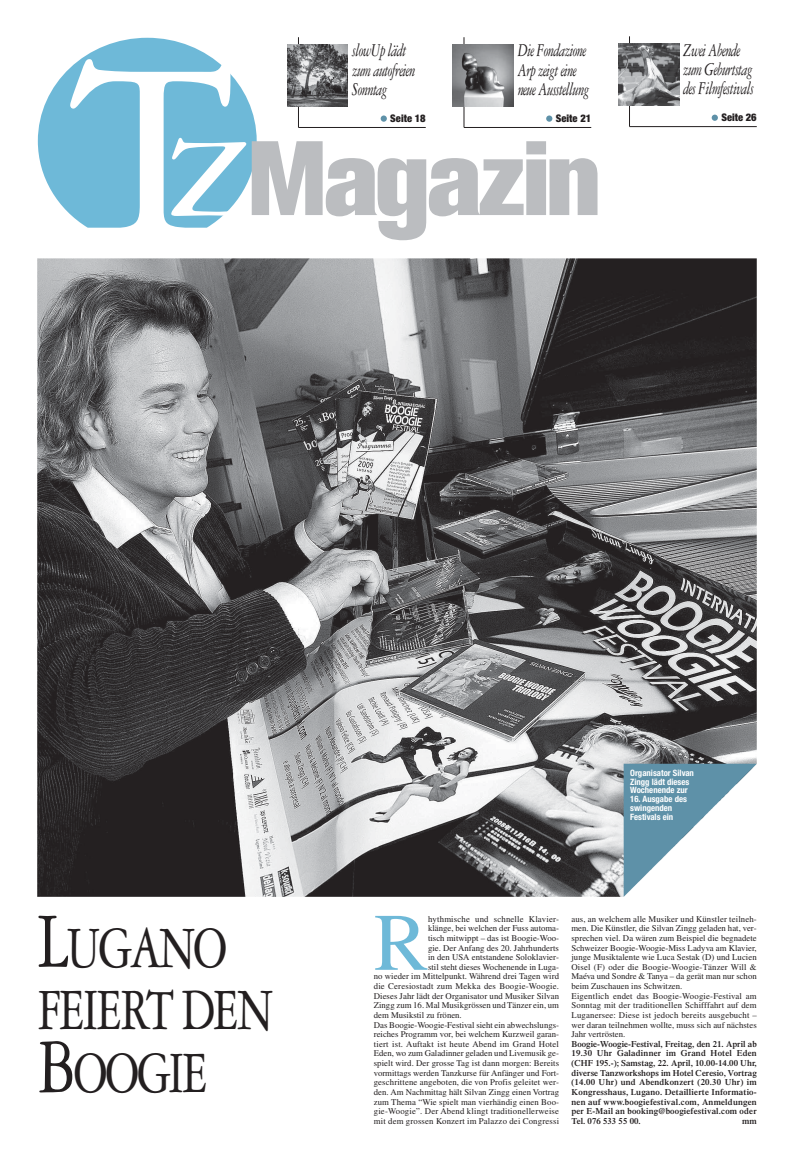
<style>
.page{position:relative;width:794px;height:1166px;background:#fff}
.page>*{position:absolute;margin:0;border:0;box-sizing:border-box;transform-origin:0 0}
.t1{font:800 104.56px "Akzidenz Grotesk BE";letter-spacing:-.03em;color:#bbbdc0}
.t2{font:81.38px "Times LT Std";color:#6eb9d8}
.t3{font:62.3px/62.8px "Garamond 3 LT Std";letter-spacing:-.045em;color:#231f20;scale:.75 1}
.t4{font:italic 19.25px/19.2px "Garamond 3 LT Std";letter-spacing:-.04em;color:#231f20;scale:.72 1}
.t5{font:900 condensed 10.5px "Helvetica Neue LT Std";color:#231f20}
.t6{font:8.75px/9.6px "Times LT Std";letter-spacing:.005em;color:#231f20}
.t7{font:600 8.75px/9.6px "Times LT Std";letter-spacing:.02em;color:#231f20;text-align:justify}
.t8{font:700 condensed 8.75px/8.8px "Helvetica Neue LT Std";color:#fff}
.s1{font-family:"Garamond Three SC";font-weight:400;font-size:276.59px;color:#fff}
.s2{font-family:"Garamond Three SC";font-weight:400;font-size:164.15px;color:#fff}
.s3{font-size:83.12px}
</style>
<div class="page">
<svg style="left:38px;top:38px;width:219px;height:190px;fill:#6eb9d8"></svg>
<hr style="left:298px;top:37px;width:1px;height:90px;background:#231f20">
<hr style="left:298px;top:127px;width:128px;height:1px;background:#231f20">
<div style="left:381px;top:115px;width:6px;height:7px;background:#5e91a8;border-radius:50%"></div>
<img style="left:287px;top:44px;width:61px;height:62px">
<hr style="left:464px;top:37px;width:1px;height:90px;background:#231f20">
<hr style="left:464px;top:127px;width:127px;height:1px;background:#231f20">
<div style="left:546px;top:115px;width:6px;height:7px;background:#5e91a8;border-radius:50%"></div>
<img style="left:453px;top:44px;width:60px;height:62px">
<hr style="left:629px;top:36px;width:1px;height:91px;background:#231f20">
<hr style="left:629px;top:126px;width:127px;height:1px;background:#231f20">
<div style="left:711px;top:115px;width:7px;height:6px;background:#5e91a8;border-radius:50%"></div>
<img style="left:618px;top:43px;width:61px;height:62px">
<img style="left:37px;top:258px;width:719px;height:639px">
<svg style="left:623px;top:764px;width:133px;height:133px"></svg>
<h3 class="t4" style="left:352px;top:43px;width:89px">slowUp lädt zum autofreien<br>Sonntag</h3>
<h3 class="t4" style="left:517px;top:43px;width:101px">Die Fondazione<br>Arp zeigt eine neue Ausstellung</h3>
<h1 class="t1" style="left:67px;top:118px;width:535px"><span class="s1">T</span><span class="s2">z</span>Magazin</h1>
<p class="t5" style="left:390px;top:112px;width:37px">Seite 18</p>
<p class="t5" style="left:556px;top:112px;width:37px">Seite 21</p>
<h3 class="t4" style="left:683px;top:42px;width:100px">Zwei Abende zum Geburtstag des Filmfestivals</h3>
<p class="t5" style="left:721px;top:111px;width:37px">Seite 26</p>
<p class="t8" style="left:630px;top:769px;width:65px">Organisator Silvan<br>Zingg lädt dieses<br>Wochenende zur</p>
<p class="t8" style="left:630px;top:796px;width:58px">16. Ausgabe des swingenden<br>Festivals ein</p>
<h3 class="t3" style="left:38px;top:913px;width:315px"><span class="s3">L</span>UGANO<br>FEIERT DEN<br><span class="s3">B</span>OOGIE</h3>
<h2 class="t2" style="left:374px;top:912px;width:56px">R</h2>
<p class="t6" style="left:428px;top:915px;width:132px">hythmische und schnelle Klavier-</p>
<p class="t6" style="left:428px;top:924px;width:132px">klänge, bei welchen der Fuss automa-</p>
<p class="t6" style="left:428px;top:934px;width:132px">tisch mitwippt – das ist Boogie-Woo-</p>
<p class="t6" style="left:428px;top:944px;width:132px">gie. Der Anfang des 20. Jahrhunderts</p>
<p class="t6" style="left:428px;top:953px;width:132px">in den USA entstandene Soloklavier-</p>
<p class="t6" style="left:428px;top:963px;width:132px">stil steht dieses Wochenende in Luga-</p>
<p class="t6" style="left:374px;top:972px;width:187px">no wieder im Mittelpunkt. Während drei Tagen wird</p>
<p class="t6" style="left:374px;top:982px;width:187px">die Ceresiostadt zum Mekka des Boogie-Woogie.</p>
<p class="t6" style="left:374px;top:992px;width:187px">Dieses Jahr lädt der Organisator und Musiker Silvan</p>
<p class="t6" style="left:374px;top:1001px;width:187px">Zingg zum 16. Mal Musikgrössen und Tänzer ein, um</p>
<p class="t6" style="left:374px;top:1011px;width:89px">dem Musikstil zu frönen.</p>
<p class="t6" style="left:374px;top:1021px;width:187px">Das Boogie-Woogie-Festival sieht ein abwechslungs-</p>
<p class="t6" style="left:374px;top:1030px;width:187px">reiches Programm vor, bei welchem Kurzweil garan-</p>
<p class="t6" style="left:374px;top:1040px;width:187px">tiert ist. Auftakt ist heute Abend im Grand Hotel</p>
<p class="t6" style="left:374px;top:1049px;width:187px">Eden, wo zum Galadinner geladen und Livemusik ge-</p>
<p class="t6" style="left:374px;top:1059px;width:187px">spielt wird. Der grosse Tag ist dann morgen: Bereits</p>
<p class="t6" style="left:374px;top:1069px;width:187px">vormittags werden Tanzkurse für Anfänger und Fort-</p>
<p class="t6" style="left:374px;top:1078px;width:187px">geschrittene angeboten, die von Profis geleitet wer-</p>
<p class="t6" style="left:374px;top:1088px;width:187px">den. Am Nachmittag hält Silvan Zingg einen Vortrag</p>
<p class="t6" style="left:374px;top:1098px;width:187px">zum Thema “Wie spielt man vierhändig einen Boo-</p>
<p class="t6" style="left:374px;top:1107px;width:187px">gie-Woogie”. Der Abend klingt traditionellerweise</p>
<p class="t6" style="left:374px;top:1117px;width:187px">mit dem grossen Konzert im Palazzo dei Congressi</p>
<p class="t6" style="left:571px;top:915px;width:187px">aus, an welchem alle Musiker und Künstler teilneh&shy;men. Die Künstler, die Silvan Zingg geladen hat, ver&shy;sprechen viel. Da wären zum Beispiel die begnadete Schweizer Boogie-Woogie-Miss Ladyva am Klavier, junge Musiktalente wie Luca Sestak (D) und Lucien Oisel (F) oder die Boogie-Woogie-Tänzer Will &amp; Maéva und Sondre &amp; Tanya – da gerät man nur schon beim Zuschauen ins Schwitzen.<br>Eigentlich endet das Boogie-Woogie-Festival am Sonntag mit der traditionellen Schifffahrt auf dem Luganersee: Diese ist jedoch bereits ausgebucht – wer daran teilnehmen wollte, muss sich auf nächstes Jahr vertrösten.</p>
<p class="t7" style="left:571px;top:1040px;width:187px">Boogie-Woogie-Festival, Freitag, den 21. April ab 19.30 Uhr Galadinner im Grand Hotel Eden (CHF 195.-); Samstag, 22. April, 10.00-14.00 Uhr, diverse Tanzworkshops im Hotel Ceresio, Vortrag (14.00 Uhr) und Abendkonzert (20.30 Uhr) im Kongresshaus, Lugano. Detaillierte Informatio&shy;nen auf www.boogiefestival.com, Anmeldungen per E-Mail an booking@boogiefestival.com oder Tel. 076 533 55 00.</p>
<p class="t7" style="left:742px;top:1117px;width:16px">mm</p>
</div>
